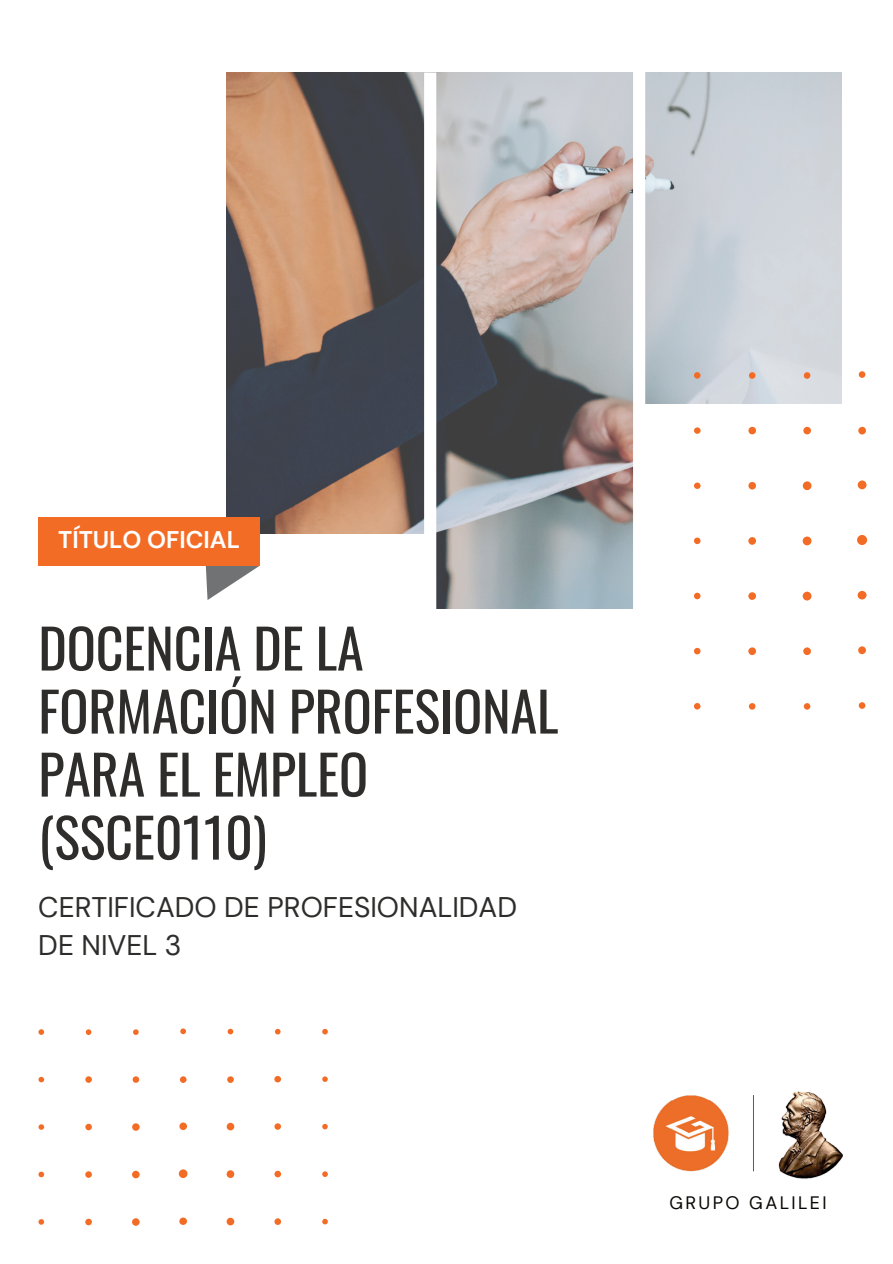
<style>
.page{position:relative;width:893px;height:1264px;background:#fff}
.page>*{position:absolute;margin:0;border:0;box-sizing:border-box;transform-origin:0 0}
.t1{font:54.15px/63px "Oswald";letter-spacing:-.005em;color:#2e2d2c}
.t2{font:28.35px/38.1px "DM Sans";color:#2e2d2c}
.t3{font:700 24px "DM Sans";color:#fff}
.t4{font:18px "DM Sans";letter-spacing:.135em;color:#080704}
</style>
<div class="page">
<img style="left:227px;top:73px;width:614px;height:535px">
<div style="left:424px;top:73px;width:12px;height:540px;background:#fff"></div>
<div style="left:633px;top:69px;width:12px;height:540px;background:#fff"></div>
<div style="left:223px;top:534px;width:203px;height:79px;background:#fff"></div>
<div style="left:644px;top:404px;width:203px;height:237px;background:#fff"></div>
<svg style="left:38px;top:1028px;width:289px;height:198px"></svg>
<svg style="left:694px;top:371px;width:174px;height:338px"></svg>
<svg style="left:204px;top:565px;width:56px;height:35px"></svg>
<div style="left:38px;top:516px;width:222px;height:49px;background:#f36c26"></div>
<img style="left:653px;top:1091px;width:189px;height:88px">
<p class="t3" style="left:58px;top:525px;width:183px">TÍTULO OFICIAL</p>
<p class="t1" style="left:38px;top:611px;width:521px">DOCENCIA DE LA<br>FORMACIÓN PROFESIONAL<br>PARA EL EMPLEO (SSCE0110)</p>
<p class="t2" style="left:38px;top:888px;width:480px">CERTIFICADO DE PROFESIONALIDAD<br>DE NIVEL 3</p>
<p class="t4" style="left:669px;top:1191px;width:159px">GRUPO GALILEI</p>
</div>
